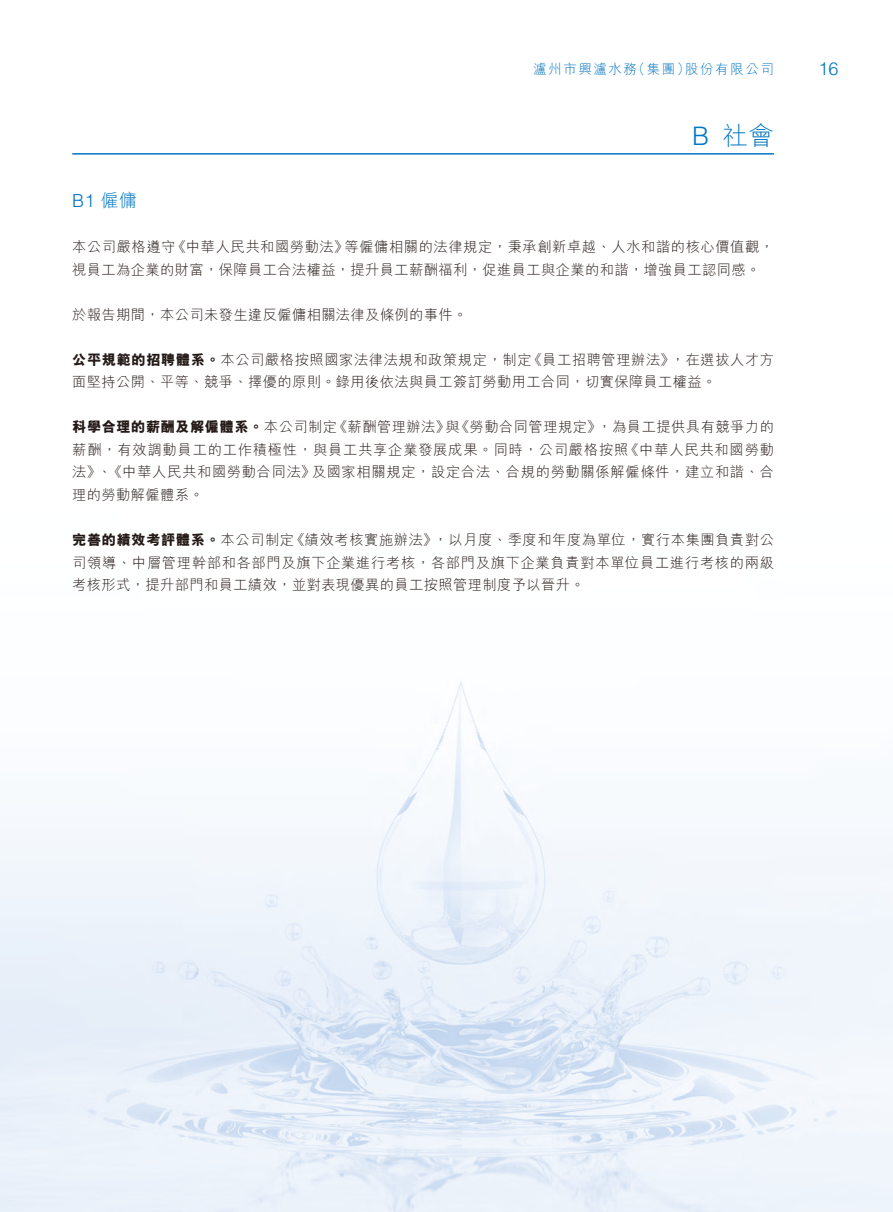
<style>
.page{position:relative;width:893px;height:1212px;background:#fff}
.page>*{position:absolute;margin:0;border:0;box-sizing:border-box;transform-origin:0 0}
.t1{font:300 25.5px "M Hei HK";color:#0075c1}
.t2{font:300 25.5px "Helvetica LT Std";color:#0075c1}
.t3{font:300 18px "Helvetica LT Std";color:#0075c1}
.t4{font:300 14.25px/22.5px "M Hei HK";letter-spacing:.04em;color:#231916}
.t5{font:800 14.25px "M Hei HK";letter-spacing:.035em;color:#231916}
.t6{font:300 13.5px "M Hei HK";letter-spacing:.115em;color:#0075c1}
.s1{font-family:"M Hei HK"}
.s2{font-weight:800}
.s3{font-weight:300}
</style>
<div class="page">
<img style="left:0;top:682px;width:893px;height:530px">
<hr style="left:72px;top:153px;width:702px;height:2px;background:#0075c1">
<p class="t6" style="left:632px;top:62px;width:60px">（集團）</p>
<p class="t6" style="left:533px;top:62px;width:105px">瀘州市興瀘水務</p>
<p class="t6" style="left:685px;top:62px;width:90px">股份有限公司</p>
<p class="t3" style="left:72px;top:190px;width:67px">B1 <span class="s1">僱傭</span></p>
<h1 class="t2" style="left:692px;top:120px;width:19px">B</h1>
<h1 class="t1" style="left:723px;top:123px;width:53px">社會</h1>
<p class="t4" style="left:344px;top:236px;width:431px">等僱傭相關的法律規定，秉承創新卓越、人水和諧的核心價值觀，</p>
<p class="t4" style="left:172px;top:236px;width:178px">《中華人民共和國勞動法》</p>
<p class="t4" style="left:72px;top:236px;width:690px">本公司嚴格遵守<br>視員工為企業的財富，保障員工合法權益，提升員工薪酬福利，促進員工與企業的和諧，增強員工認同感。</p>
<p class="t4" style="left:72px;top:303px;width:397px">於報告期間，本公司未發生違反僱傭相關法律及條例的事件。</p>
<p class="t4" style="left:671px;top:348px;width:105px">，在選拔人才方</p>
<p class="t4" style="left:528px;top:348px;width:148px">《員工招聘管理辦法》</p>
<p class="t4" style="left:72px;top:348px;width:646px"><span class="s2">公平規範的招聘體系。</span>本公司嚴格按照國家法律法規和政策規定，制定<br>面堅持公開、平等、競爭、擇優的原則。錄用後依法與員工簽訂勞動用工合同，切實保障員工權益。</p>
<p class="t4" style="left:597px;top:416px;width:178px">，為員工提供具有競爭力的</p>
<p class="t4" style="left:334px;top:416px;width:269px">《薪酬管理辦法》《勞動合同管理規定》</p>
<p class="t5" style="left:72px;top:420px;width:266px">科學合理的薪酬及解僱體系。<span class="s3">本公司制定</span></p>
<p class="t4" style="left:445px;top:416px;width:16px">與</p>
<p class="t4" style="left:312px;top:438px;width:464px;text-indent:-239px">薪酬，有效調動員工的工作積極性，與員工共享企業發展成果。同時，公司嚴格按照<br>及國家相關規定，設定合法、合規的勞動關係解僱條件，建立和諧、合</p>
<p class="t4" style="left:625px;top:438px;width:150px">《中華人民共和國勞動</p>
<p class="t4" style="left:72px;top:461px;width:244px">法》、《中華人民共和國勞動合同法》理的勞動解僱體系。</p>
<p class="t4" style="left:291px;top:528px;width:148px">《績效考核實施辦法》</p>
<p class="t4" style="left:433px;top:528px;width:342px">，以月度、季度和年度為單位，實行本集團負責對公</p>
<p class="t4" style="left:72px;top:528px;width:703px"><span class="s2">完善的績效考評體系。</span>本公司制定<br>司領導、中層管理幹部和各部門及旗下企業進行考核，各部門及旗下企業負責對本單位員工進行考核的兩級考核形式，提升部門和員工績效，並對表現優異的員工按照管理制度予以晉升。</p>
<p class="t3" style="left:818px;top:58px;width:22px">16</p>
</div>
